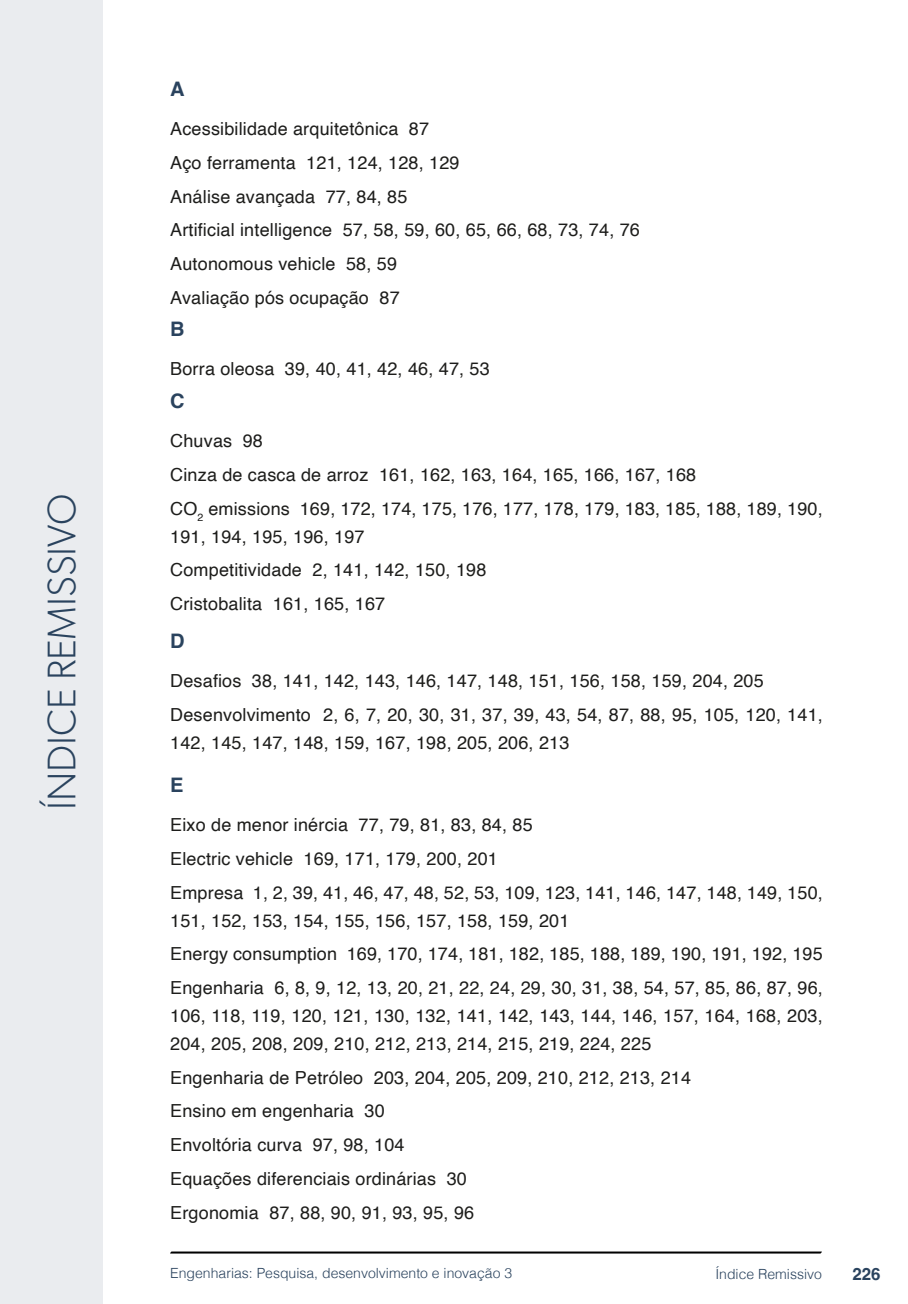
<style>
.page{position:relative;width:908px;height:1304px;background:#fff}
.page>*{position:absolute;margin:0;border:0;box-sizing:border-box;transform-origin:0 0}
.t1{font:300 40px "Gibson";color:#2a435e}
.t2{font:700 20px "Helvetica";color:#2a435e}
.t3{font:18px/33.6px "Helvetica";letter-spacing:.01em;color:#1d1d1b}
.t4{font:700 16.8px "Helvetica";color:#2a435e}
.t5{font:300 14px "Helvetica";color:#2a435e}
</style>
<div class="page">
<svg style="left:170px;top:1251px;width:651px;height:3px;background:#515151"></svg>
<div style="left:0;top:0;width:103px;height:1304px;background:#eaecef"></div>
<h1 class="t1" style="left:37px;top:810px;width:317px;rotate:-90deg">ÍNDICE REMISSIVO</h1>
<p class="t2" style="left:170px;top:77px;width:16px">A</p>
<p class="t3" style="left:170px;top:113px;width:471px">Acessibilidade arquitetônica 87<br>Aço ferramenta 121, 124, 128, 129<br>Análise avançada 77, 84, 85<br>Artificial intelligence 57, 58, 59, 60, 65, 66, 68, 73, 74, 76<br>Autonomous vehicle 58, 59<br>Avaliação pós ocupação 87</p>
<p class="t2" style="left:170px;top:317px;width:16px">B</p>
<p class="t3" style="left:170px;top:353px;width:321px">Borra oleosa 39, 40, 41, 42, 46, 47, 53</p>
<p class="t2" style="left:170px;top:389px;width:16px">C</p>
<p class="t3" style="left:170px;top:425px;width:653px">Chuvas 98<br>Cinza de casca de arroz 161, 162, 163, 164, 165, 166, 167, 168<br>CO<sub>2</sub> emissions 169, 172, 174, 175, 176, 177, 178, 179, 183, 185, 188, 189, 190,</p>
<p class="t3" style="left:170px;top:520px;width:317px">191, 194, 195, 196, 197<br>Competitividade 2, 141, 142, 150, 198<br>Cristobalita 161, 165, 167</p>
<p class="t2" style="left:170px;top:629px;width:16px">D</p>
<p class="t3" style="left:170px;top:665px;width:653px">Desafios 38, 141, 142, 143, 146, 147, 148, 151, 156, 158, 159, 204, 205<br>Desenvolvimento 2, 6, 7, 20, 30, 31, 37, 39, 43, 54, 87, 88, 95, 105, 120, 141,</p>
<p class="t3" style="left:170px;top:726px;width:400px">142, 145, 147, 148, 159, 167, 198, 205, 206, 213</p>
<p class="t2" style="left:170px;top:773px;width:15px">E</p>
<p class="t3" style="left:170px;top:809px;width:654px">Eixo de menor inércia 77, 79, 81, 83, 84, 85<br>Electric vehicle 169, 171, 179, 200, 201<br>Empresa 1, 2, 39, 41, 46, 47, 48, 52, 53, 109, 123, 141, 146, 147, 148, 149, 150,</p>
<p class="t3" style="left:170px;top:904px;width:653px">151, 152, 153, 154, 155, 156, 157, 158, 159, 201<br>Energy consumption 169, 170, 174, 181, 182, 185, 188, 189, 190, 191, 192, 195<br>Engenharia 6, 8, 9, 12, 13, 20, 21, 22, 24, 29, 30, 31, 38, 54, 57, 85, 86, 87, 96,</p>
<p class="t3" style="left:170px;top:1002px;width:653px;line-height:28px">106, 118, 119, 120, 121, 130, 132, 141, 142, 143, 144, 146, 157, 164, 168, 203,<br>204, 205, 208, 209, 210, 212, 213, 214, 215, 219, 224, 225</p>
<p class="t3" style="left:170px;top:1061px;width:522px">Engenharia de Petróleo 203, 204, 205, 209, 210, 212, 213, 214<br>Ensino em engenharia 30<br>Envoltória curva 97, 98, 104<br>Equações diferenciais ordinárias 30<br>Ergonomia 87, 88, 90, 91, 93, 95, 96</p>
<p class="t5" style="left:170px;top:1261px;width:343px">Engenharias: Pesquisa, desenvolvimento e inovação 3</p>
<p class="t5" style="left:715px;top:1262px;width:108px">Índice Remissivo</p>
<p class="t4" style="left:851px;top:1264px;width:30px">226</p>
</div>
